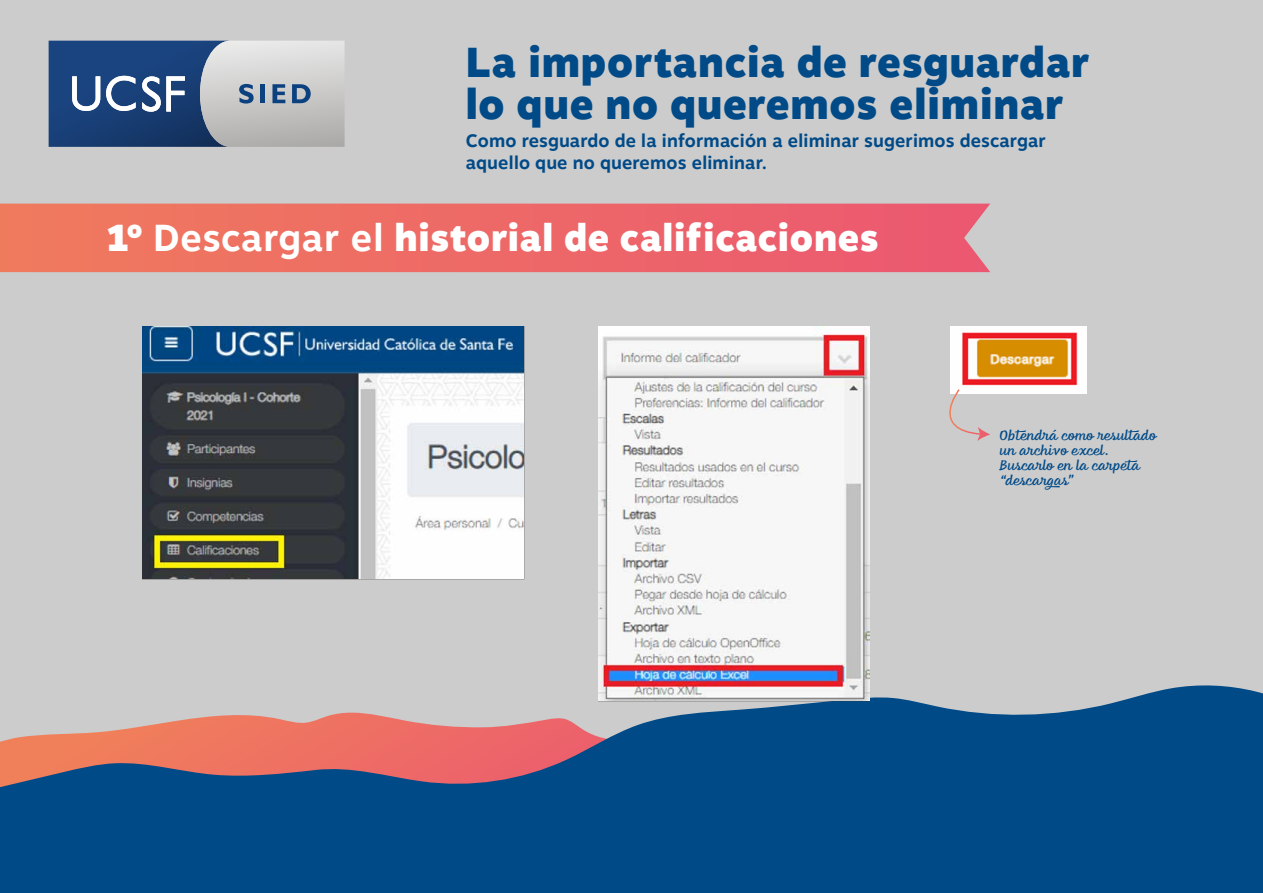
<style>
.page{position:relative;width:1263px;height:893px;background:#ccc}
.page>*{position:absolute;margin:0;border:0;box-sizing:border-box;transform-origin:0 0}
.t1{font:900 41.7px/42px "Motiva Sans";letter-spacing:.02em;color:#004a88}
.t2{font:900 37.5px "Motiva Sans";letter-spacing:.02em;color:#fff}
.t3{font:700 18px/22.5px "Motiva Sans";letter-spacing:.01em;color:#004a88}
.t4{font:13.5px/15px "Feltro Eroded";letter-spacing:.02em;color:#004a88}
.s1{font-weight:700}
</style>
<div class="page">
<svg style="left:49px;top:41px;width:296px;height:106px"></svg>
<svg style="left:0;top:685px;width:1263px;height:208px;background:#345e8c"></svg>
<svg style="left:0;top:204px;width:990px;height:68px;background:#ec6a68"></svg>
<img style="left:142px;top:326px;width:383px;height:254px">
<img style="left:598px;top:326px;width:272px;height:375px">
<img style="left:950px;top:326px;width:136px;height:68px">
<svg style="left:949px;top:388px;width:41px;height:53px"></svg>
<h1 class="t1" style="left:466px;top:40px;width:625px">La importancia de resguardar lo que no queremos eliminar</h1>
<p class="t3" style="left:466px;top:129px;width:581px">Como resguardo de la información a eliminar sugerimos descargar aquello que no queremos eliminar.</p>
<h2 class="t2" style="left:106px;top:210px;width:774px">1º <span class="s1">Descargar el</span> historial de calificaciones</h2>
<p class="t4" style="left:999px;top:428px;width:158px">Obtendrá como resultado un archivo excel.<br>Buscarlo en la carpeta “descargas”</p>
</div>
